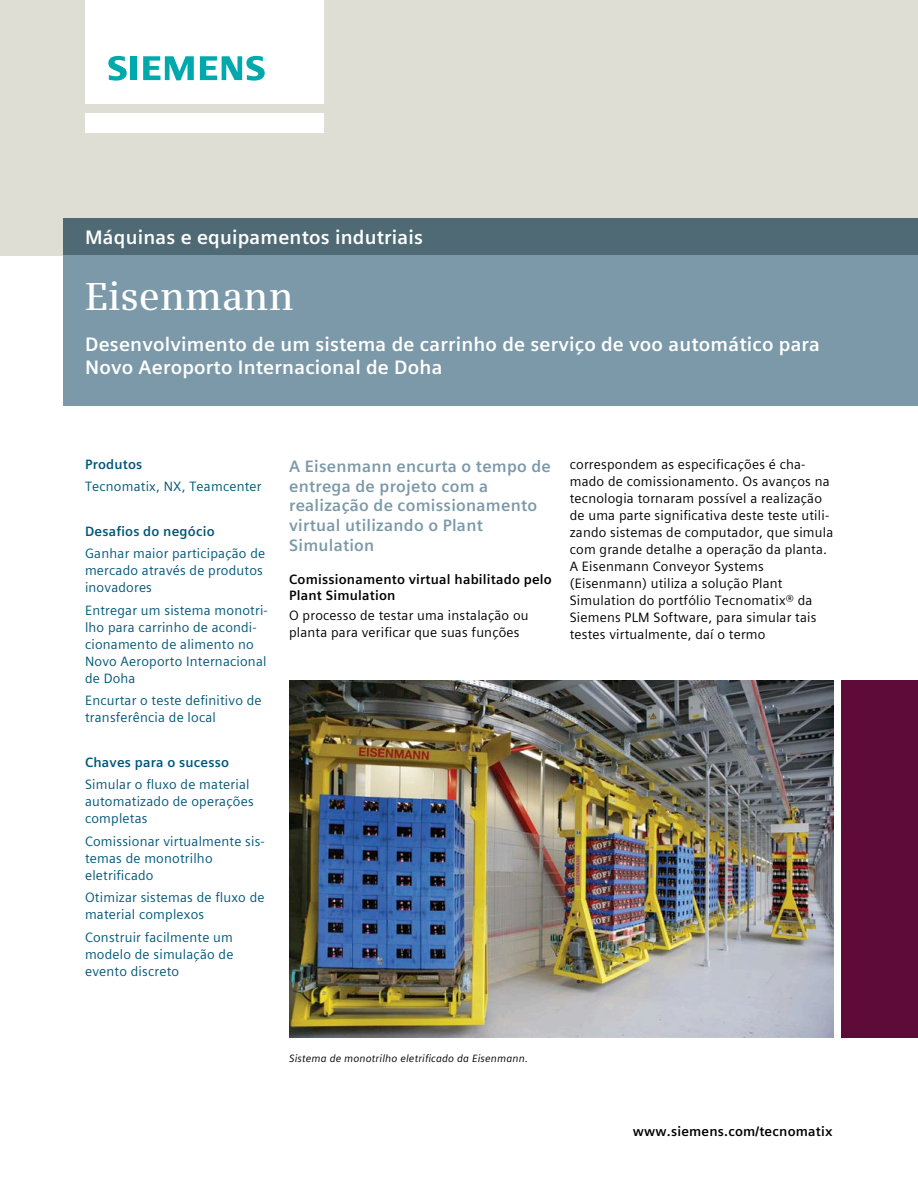
<style>
.page{position:relative;width:918px;height:1188px;background:#fff}
.page>*{position:absolute;margin:0;border:0;box-sizing:border-box;transform-origin:0 0}
.t1{font:600 39px "Siemens Serif";color:#fff}
.t2{font:700 19.5px/23.4px "Siemens Sans Global";letter-spacing:.01em;color:#fff}
.t3{font:700 16.5px/19.8px "Siemens Sans Global";letter-spacing:.015em;color:#7b99a9}
.t4{font:13.5px/17px "Siemens Sans Global";letter-spacing:.015em;color:#005779}
.t5{font:13.5px/17px "Siemens Sans Global";letter-spacing:.015em;color:#000}
.t6{font:700 13.5px/16.2px "Siemens Sans Global";letter-spacing:.015em;color:#000}
.t7{font:700 13.5px "Siemens Sans Global";letter-spacing:.015em;color:#005779}
.t8{font:italic 10.5px "Siemens Sans Global";letter-spacing:.015em;color:#000}
</style>
<div class="page">
<div style="left:0;top:0;width:918px;height:255px;background:#dfded4"></div>
<div style="left:85px;top:113px;width:238px;height:19px;background:#fff"></div>
<div style="left:85px;top:0;width:238px;height:104px;background:#fff"></div>
<svg style="left:108px;top:56px;width:19px;height:25px"></svg>
<div style="left:130px;top:56px;width:7px;height:24px;background:#00aaac"></div>
<svg style="left:143px;top:56px;width:51px;height:24px"></svg>
<svg style="left:200px;top:56px;width:65px;height:25px"></svg>
<div style="left:64px;top:218px;width:854px;height:37px;background:#4f6a74"></div>
<div style="left:64px;top:255px;width:854px;height:151px;background:#7b99a9"></div>
<img style="left:289px;top:680px;width:544px;height:357px">
<div style="left:842px;top:680px;width:76px;height:357px;background:#5f0b39"></div>
<h2 class="t2" style="left:85px;top:225px;width:339px">Máquinas e equipamentos indutriais</h2>
<h1 class="t1" style="left:85px;top:274px;width:210px">Eisenmann</h1>
<h2 class="t2" style="left:85px;top:333px;width:736px">Desenvolvimento de um sistema de carrinho de serviço de voo automático para<br>Novo Aeroporto Internacional de Doha</h2>
<p class="t7" style="left:85px;top:454px;width:59px">Produtos</p>
<p class="t4" style="left:85px;top:478px;width:178px">Tecnomatix, NX, Teamcenter</p>
<p class="t7" style="left:85px;top:521px;width:131px">Desafios do negócio</p>
<p class="t4" style="left:85px;top:545px;width:182px">Ganhar maior participação de mercado através de produtos inovadores</p>
<p class="t4" style="left:85px;top:602px;width:184px">Entregar um sistema monotri&shy;lho para carrinho de acondi&shy;cionamento de alimento no<br>Novo Aeroporto Internacional de Doha</p>
<p class="t4" style="left:85px;top:692px;width:178px">Encurtar o teste definitivo de transferência de local</p>
<p class="t7" style="left:85px;top:752px;width:146px">Chaves para o sucesso</p>
<p class="t4" style="left:85px;top:776px;width:170px">Simular o fluxo de material automatizado de operações completas</p>
<p class="t4" style="left:85px;top:833px;width:181px">Comissionar virtualmente sis&shy;temas de monotrilho eletrificado</p>
<p class="t4" style="left:85px;top:889px;width:181px">Otimizar sistemas de fluxo de material complexos</p>
<p class="t4" style="left:85px;top:929px;width:150px;text-align:justify">Construir facilmente um modelo de simulação de evento discreto</p>
<p class="t3" style="left:289px;top:456px;width:263px">A Eisenmann encurta o tempo de entrega de projeto com a realização de comissionamento virtual utilizando o Plant<br>Simulation</p>
<p class="t6" style="left:289px;top:572px;width:264px">Comissionamento virtual habilitado pelo<br>Plant Simulation</p>
<p class="t5" style="left:289px;top:606px;width:241px">O processo de testar uma instalação ou planta para verificar que suas funções</p>
<p class="t5" style="left:570px;top:456px;width:265px">correspondem as especificações é cha&shy;mado de comissionamento. Os avanços na tecnologia tornaram possível a realização de uma parte significativa deste teste utili&shy;zando sistemas de computador, que simula com grande detalhe a operação da planta.<br>A Eisenmann Conveyor Systems (Eisenmann) utiliza a solução Plant Simulation do portfólio Tecnomatix® da Siemens PLM Software, para simular tais testes virtualmente, daí o termo</p>
<p class="t8" style="left:289px;top:1050px;width:240px">Sistema de monotrilho eletrificado da Eisenmann.</p>
<p class="t6" style="left:633px;top:1123px;width:201px">www.siemens.com/tecnomatix</p>
</div>
